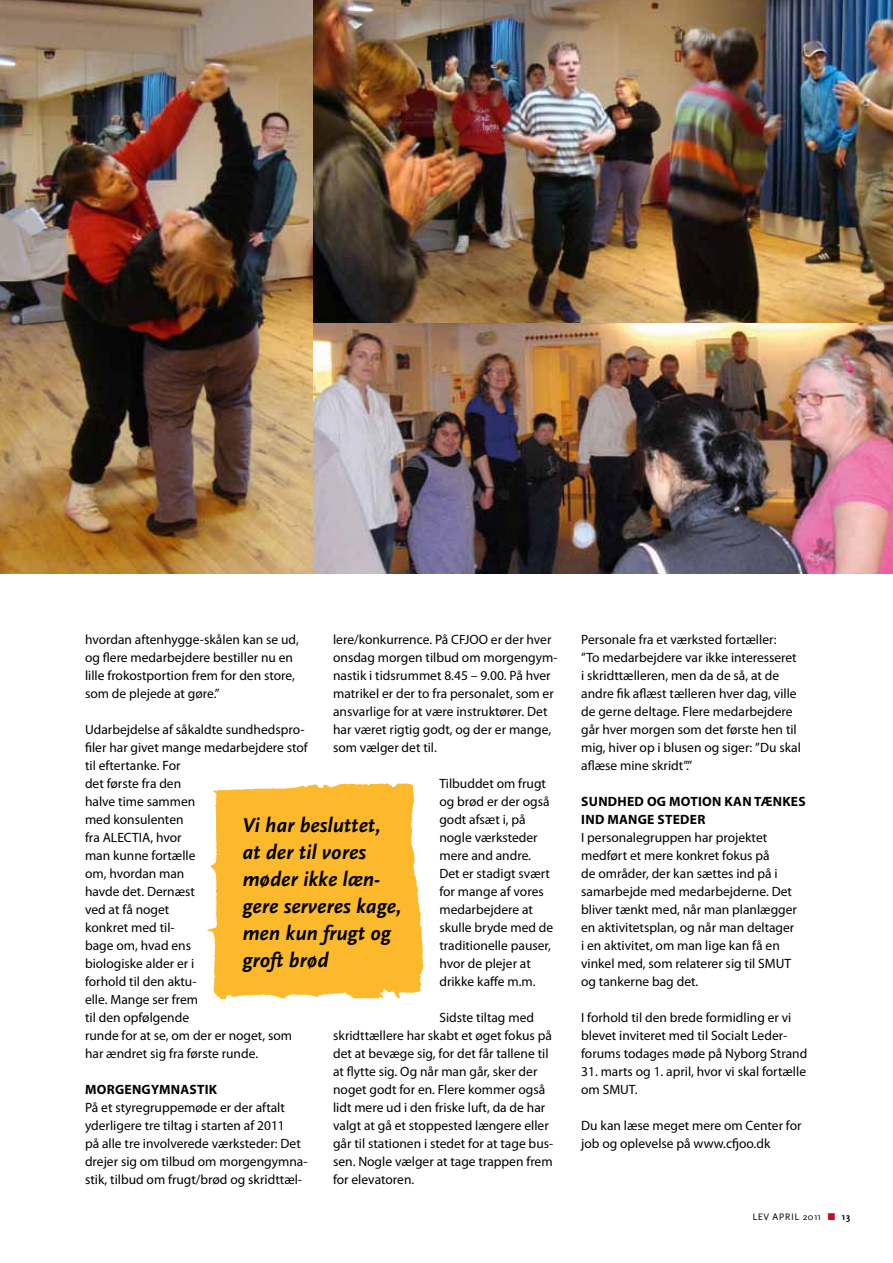
<style>
.page{position:relative;width:893px;height:1263px;background:#fff}
.page>*{position:absolute;margin:0;border:0;box-sizing:border-box;transform-origin:0 0}
.t1{font:italic 700 21px/27px "Scala Sans";color:#000}
.t2{font:13.5px/18px "Myriad Pro";color:#000}
.t3{font:700 13.5px/18px "Myriad Pro";letter-spacing:.02em;color:#000}
.t4{font:9.75px "Scala Sans";letter-spacing:.05em;color:#000}
.s1{color:#c80a21}
.s2{font-weight:700}
</style>
<div class="page">
<img style="left:313px;top:0;width:580px;height:323px">
<img style="left:313px;top:323px;width:580px;height:250px">
<img style="left:0;top:0;width:313px;height:573px">
<img style="left:0;top:0;width:1px;height:433px">
<img style="left:207px;top:783px;width:217px;height:217px">
<p class="t2" style="left:333px;top:630px;width:226px">lere/konkurrence. På CFJOO er der hver onsdag morgen tilbud om morgengym&shy;nastik i tidsrummet 8.45 – 9.00. På hver matrikel er der to fra personalet, som er ansvarlige for at være instruktører. Det har været rigtig godt, og der er mange, som vælger det til.</p>
<p class="t2" style="left:439px;top:774px;width:115px">Tilbuddet om frugt og brød er der også godt afsæt i, på nogle værksteder mere and andre.<br>Det er stadigt svært for mange af vores medarbejdere at skulle bryde med de traditionelle pauser, hvor de plejer at drikke kaffe m.m.</p>
<p class="t2" style="left:333px;top:1008px;width:222px;text-indent:106px">Sidste tiltag med skridttællere har skabt et øget fokus på det at bevæge sig, for det får tallene til at flytte sig. Og når man går, sker der noget godt for en. Flere kommer også lidt mere ud i den friske luft, da de har valgt at gå et stoppested længere eller går til stationen i stedet for at tage bus&shy;sen. Nogle vælger at tage trappen frem for elevatoren.</p>
<p class="t2" style="left:85px;top:630px;width:215px">hvordan aftenhygge-skålen kan se ud, og flere medarbejdere bestiller nu en lille frokostportion frem for den store, som de plejede at gøre.”</p>
<p class="t2" style="left:85px;top:720px;width:224px">Udarbejdelse af såkaldte sundhedspro&shy;filer har givet mange medarbejdere stof til eftertanke. For<br>det første fra den<br>halve time sammen<br>med konsulenten<br>fra ALECTIA, hvor<br>man kunne fortælle<br>om, hvordan man<br>havde det. Dernæst<br>ved at få noget<br>konkret med til-<br>bage om, hvad ens<br>biologiske alder er i<br>forhold til den aktu-<br>elle. Mange ser frem<br>til den opfølgende<br>runde for at se, om der er noget, som har ændret sig fra første runde.</p>
<p class="t3" style="left:85px;top:1080px;width:134px">MORGENGYMNASTIK</p>
<p class="t2" style="left:85px;top:1098px;width:224px">På et styregruppemøde er der aftalt yderligere tre tiltag i starten af 2011<br>på alle tre involverede værksteder: Det drejer sig om tilbud om morgengymna&shy;stik, tilbud om frugt/brød og skridttæl-</p>
<h1 class="t1" style="left:242px;top:812px;width:161px">Vi har besluttet, at der til vores møder ikke læn&shy;gere serveres kage, men kun frugt og groft brød</h1>
<p class="t2" style="left:581px;top:630px;width:221px">Personale fra et værksted fortæller:<br>”To medarbejdere var ikke interesseret i skridttælleren, men da de så, at de andre fik aflæst tælleren hver dag, ville de gerne deltage. Flere medarbejdere går hver morgen som det første hen til mig, hiver op i blusen og siger: ”Du skal aflæse mine skridt”.”</p>
<p class="t3" style="left:581px;top:792px;width:226px">SUNDHED OG MOTION KAN TÆNKES<br>IND MANGE STEDER</p>
<p class="t2" style="left:581px;top:828px;width:217px">I personalegruppen har projektet medført et mere konkret fokus på<br>de områder, der kan sættes ind på i samarbejde med medarbejderne. Det bliver tænkt med, når man planlægger en aktivitetsplan, og når man deltager i en aktivitet, om man lige kan få en vinkel med, som relaterer sig til SMUT og tankerne bag det.</p>
<p class="t2" style="left:581px;top:1008px;width:228px">I forhold til den brede formidling er vi blevet inviteret med til Socialt Leder&shy;forums todages møde på Nyborg Strand</p>
<p class="t2" style="left:581px;top:1062px;width:226px">31. marts og 1. april, hvor vi skal fortælle om SMUT.</p>
<p class="t2" style="left:581px;top:1116px;width:222px">Du kan læse meget mere om Center for job og oplevelse på www.cfjoo.dk</p>
<p class="t4" style="left:752px;top:1211px;width:7px">LEV</p>
<p class="t4" style="left:773px;top:1211px;width:79px">April 2011 <span class="s1">■</span> <span class="s2">13</span></p>
</div>
